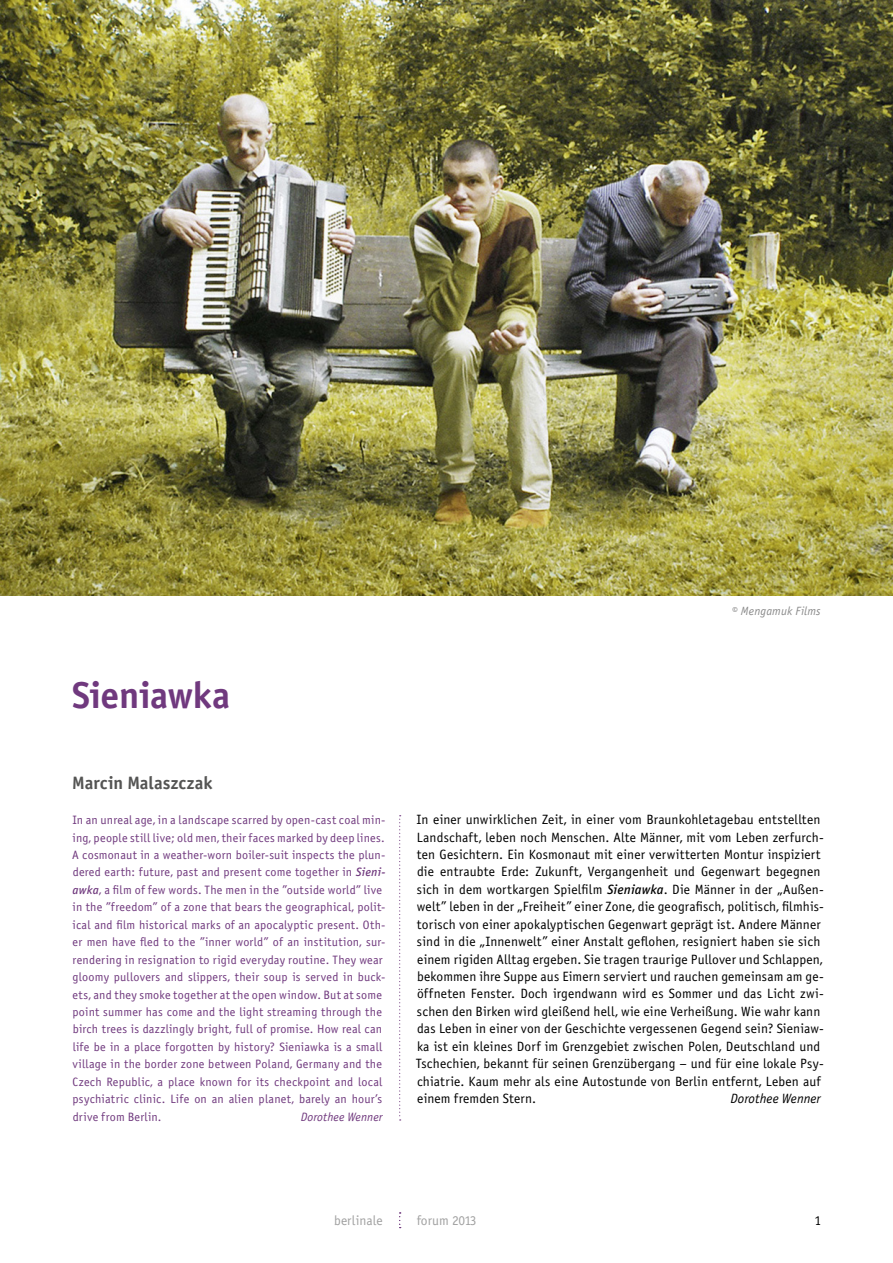
<style>
.page{position:relative;width:893px;height:1263px;background:#fff}
.page>*{position:absolute;margin:0;border:0;box-sizing:border-box;transform-origin:0 0}
.t1{font:37.5px "Officina Sans Bold ITC";letter-spacing:-.01em;color:#70397e}
.t2{font:18px "Officina Sans Bold ITC";color:#545453}
.t3{font:13.5px/17.4px "Officina Sans Book ITC";letter-spacing:.01em;color:#000}
.t4{font:13.5px "Officina Sans Book ITC";color:#a1a1a1}
.t5{font:italic 13.5px "Officina Sans Book ITC";letter-spacing:.005em;color:#000}
.t6{font:12.15px/17.4px "Officina Sans Book ITC";letter-spacing:.015em;color:#70397e}
.t7{font:italic 12.15px "Officina Sans Book ITC";letter-spacing:.005em;color:#70397e}
.t8{font:italic 12px "Officina Sans Book ITC";letter-spacing:.01em;color:#8a8a8a}
.s1{font-family:"Officina Sans Medium ITC";font-style:italic}
</style>
<div class="page">
<svg style="left:399px;top:1212px;width:2px;height:16px"></svg>
<img style="left:0;top:0;width:893px;height:595px">
<svg style="left:399px;top:815px;width:2px;height:305px"></svg>
<h1 class="t1" style="left:72px;top:672px;width:159px">Sieniawka</h1>
<h2 class="t2" style="left:72px;top:772px;width:142px">Marcin Malaszczak</h2>
<p class="t6" style="left:72px;top:811px;width:315px">In an unreal age, in a landscape scarred by open-cast coal min&shy;ing, people still live; old men, their faces marked by deep lines.<br>A cosmonaut in a weather-worn boiler-suit inspects the plun&shy;dered earth: future, past and present come together in <span class="s1">Sieni&shy;awka</span>, a film of few words. The men in the ”outside world” live in the ”freedom” of a zone that bears the geographical, polit&shy;ical and film historical marks of an apocalyptic present. Oth&shy;er men have fled to the ”inner world” of an institution, sur&shy;rendering in resignation to rigid everyday routine. They wear gloomy pullovers and slippers, their soup is served in buck&shy;ets, and they smoke together at the open window. But at some point summer has come and the light streaming through the birch trees is dazzlingly bright, full of promise. How real can life be in a place forgotten by history? Sieniawka is a small village in the border zone between Poland, Germany and the Czech Republic, a place known for its checkpoint and local psychiatric clinic. Life on an alien planet, barely an hour’s drive from Berlin.</p>
<p class="t7" style="left:301px;top:1110px;width:83px">Dorothee Wenner</p>
<p class="t8" style="left:732px;top:604px;width:90px">© Mengamuk Films</p>
<p class="t3" style="left:416px;top:811px;width:409px">In einer unwirklichen Zeit, in einer vom Braunkohletagebau entstellten Landschaft, leben noch Menschen. Alte Männer, mit vom Leben zerfurch&shy;ten Gesichtern. Ein Kosmonaut mit einer verwitterten Montur inspiziert die entraubte Erde: Zukunft, Vergangenheit und Gegenwart begegnen sich in dem wortkargen Spielfilm <span class="s1">Sieniawka</span>. Die Männer in der „Außen&shy;welt” leben in der „Freiheit” einer Zone, die geografisch, politisch, filmhis&shy;torisch von einer apokalyptischen Gegenwart geprägt ist. Andere Männer sind in die „Innenwelt” einer Anstalt geflohen, resigniert haben sie sich einem rigiden Alltag ergeben. Sie tragen traurige Pullover und Schlappen, bekommen ihre Suppe aus Eimern serviert und rauchen gemeinsam am ge&shy;öffneten Fenster. Doch irgendwann wird es Sommer und das Licht zwi&shy;schen den Birken wird gleißend hell, wie eine Verheißung. Wie wahr kann das Leben in einer von der Geschichte vergessenen Gegend sein? Sieniaw&shy;ka ist ein kleines Dorf im Grenzgebiet zwischen Polen, Deutschland und Tschechien, bekannt für seinen Grenzübergang – und für eine lokale Psy&shy;chiatrie. Kaum mehr als eine Autostunde von Berlin entfernt, Leben auf einem fremden Stern.</p>
<p class="t5" style="left:730px;top:1091px;width:92px">Dorothee Wenner</p>
<p class="t4" style="left:334px;top:1213px;width:50px">berlinale</p>
<p class="t4" style="left:417px;top:1213px;width:61px">forum 2013</p>
<p class="t3" style="left:815px;top:1212px;width:8px">1</p>
</div>
